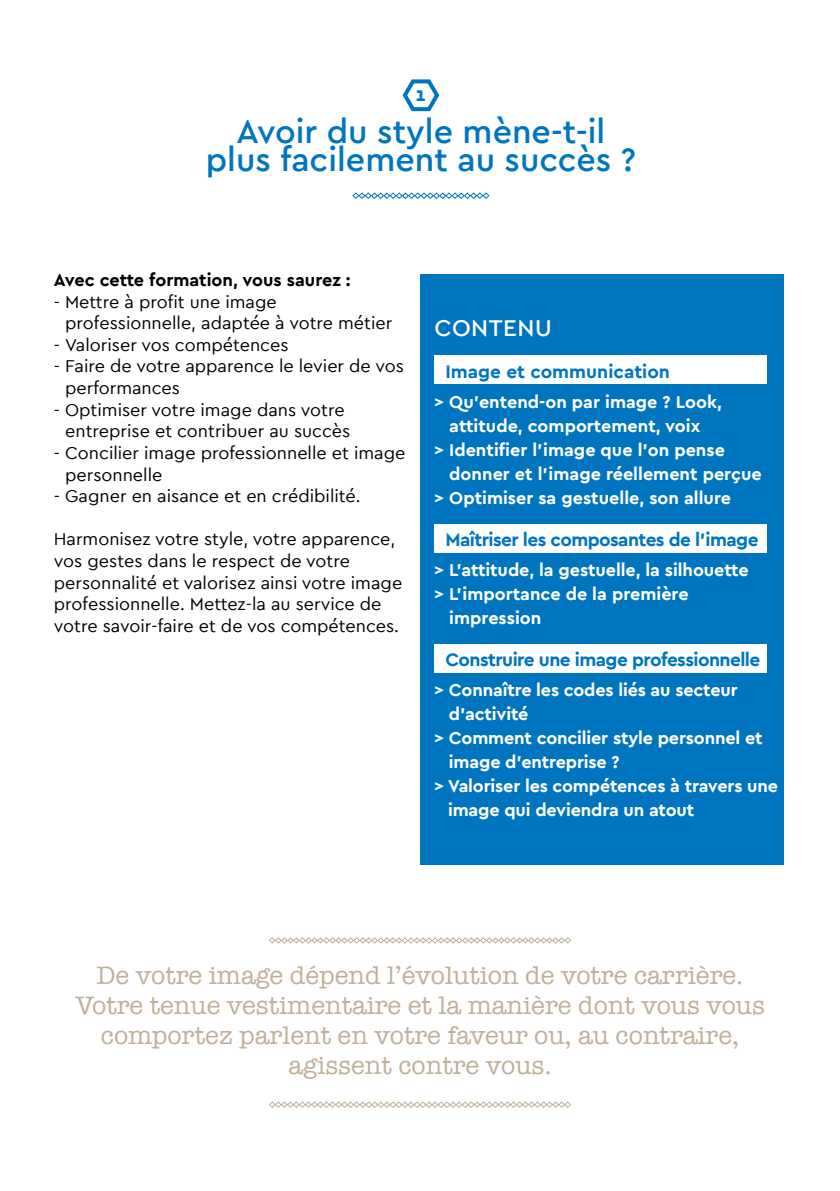
<style>
.page{position:relative;width:840px;height:1191px;background:#fff}
.page>*{position:absolute;margin:0;border:0;box-sizing:border-box;transform-origin:0 0}
.t1{font:500 34px/28px "Cera";color:#0075bf;text-align:center}
.t2{font:26px/30px "American Typewriter";color:#c0b09b;text-align:center}
.t3{font:500 24px "Cera";letter-spacing:.02em;color:#fff}
.t4{font:700 20px "Cera";color:#0075bf}
.t5{font:700 19px "Cera";letter-spacing:-.03em;color:#0075bf}
.t6{font:700 19px "Cera";color:#0075bf}
.t7{font:18px/21.6px "Cera";color:#000}
.t8{font:700 18px/24px "Cera";letter-spacing:-.005em;color:#fff}
.t9{font:700 18px "Cera";color:#000}
</style>
<div class="page">
<div style="left:420px;top:274px;width:362px;height:590px;background:#0075bf"></div>
<svg style="left:402px;top:79px;width:38px;height:33px"></svg>
<svg style="left:352px;top:192px;width:137px;height:7px"></svg>
<div style="left:434px;top:356px;width:331px;height:28px;background:#fff"></div>
<div style="left:434px;top:524px;width:331px;height:28px;background:#fff"></div>
<div style="left:434px;top:644px;width:331px;height:28px;background:#fff"></div>
<svg style="left:269px;top:937px;width:302px;height:6px"></svg>
<svg style="left:269px;top:1101px;width:302px;height:7px"></svg>
<p class="t4" style="left:415px;top:81px;width:12px">1</p>
<p class="t1" style="left:206px;top:116px;width:431px">Avoir du style mène-t-il plus facilement au succès ?</p>
<p class="t9" style="left:54px;top:268px;width:298px">Avec cette formation, vous saurez :</p>
<p class="t7" style="left:65px;top:290px;width:328px;text-indent:-11px">- Mettre à profit une image professionnelle, adaptée à votre métier</p>
<p class="t7" style="left:54px;top:333px;width:236px">- Valoriser vos compétences</p>
<p class="t7" style="left:65px;top:355px;width:340px;text-indent:-11px">- Faire de votre apparence le levier de vos performances</p>
<p class="t7" style="left:65px;top:398px;width:286px;text-indent:-11px">- Optimiser votre image dans votre entreprise et contribuer au succès</p>
<p class="t7" style="left:65px;top:441px;width:341px;text-indent:-11px">- Concilier image professionnelle et image personnelle</p>
<p class="t7" style="left:54px;top:484px;width:308px">- Gagner en aisance et en crédibilité.</p>
<p class="t7" style="left:54px;top:528px;width:350px">Harmonisez votre style, votre apparence, vos gestes dans le respect de votre personnalité et valorisez ainsi votre image professionnelle. Mettez-la au service de votre savoir-faire et de vos compétences.</p>
<p class="t3" style="left:434px;top:312px;width:119px">CONTENU</p>
<p class="t6" style="left:445px;top:358px;width:226px">Image et communication</p>
<p class="t8" style="left:434px;top:389px;width:289px;text-align:center">&gt; Qu’entend-on par image ? Look, attitude, comportement, voix</p>
<p class="t8" style="left:449px;top:437px;width:314px;text-indent:-15px">&gt; Identifier l’image que l’on pense donner et l’image réellement perçue</p>
<p class="t8" style="left:434px;top:485px;width:298px">&gt; Optimiser sa gestuelle, son allure</p>
<p class="t5" style="left:445px;top:526px;width:314px">Maîtriser les composantes de l’image</p>
<p class="t8" style="left:434px;top:557px;width:316px">&gt; L’attitude, la gestuelle, la silhouette</p>
<p class="t8" style="left:449px;top:581px;width:241px;text-indent:-15px">&gt; L’importance de la première impression</p>
<p class="t5" style="left:445px;top:646px;width:316px">Construire une image professionnelle</p>
<p class="t8" style="left:448px;top:677px;width:290px;text-indent:-15px">&gt; Connaître les codes liés au secteur d’activité</p>
<p class="t8" style="left:448px;top:725px;width:315px;text-indent:-15px">&gt; Comment concilier style personnel et image d’entreprise ?</p>
<p class="t8" style="left:448px;top:773px;width:331px;text-indent:-14px">&gt; Valoriser les compétences à travers une image qui deviendra un atout</p>
<p class="t2" style="left:75px;top:959px;width:690px">De votre image dépend l’évolution de votre carrière.<br>Votre tenue vestimentaire et la manière dont vous vous comportez parlent en votre faveur ou, au contraire, agissent contre vous.</p>
</div>
